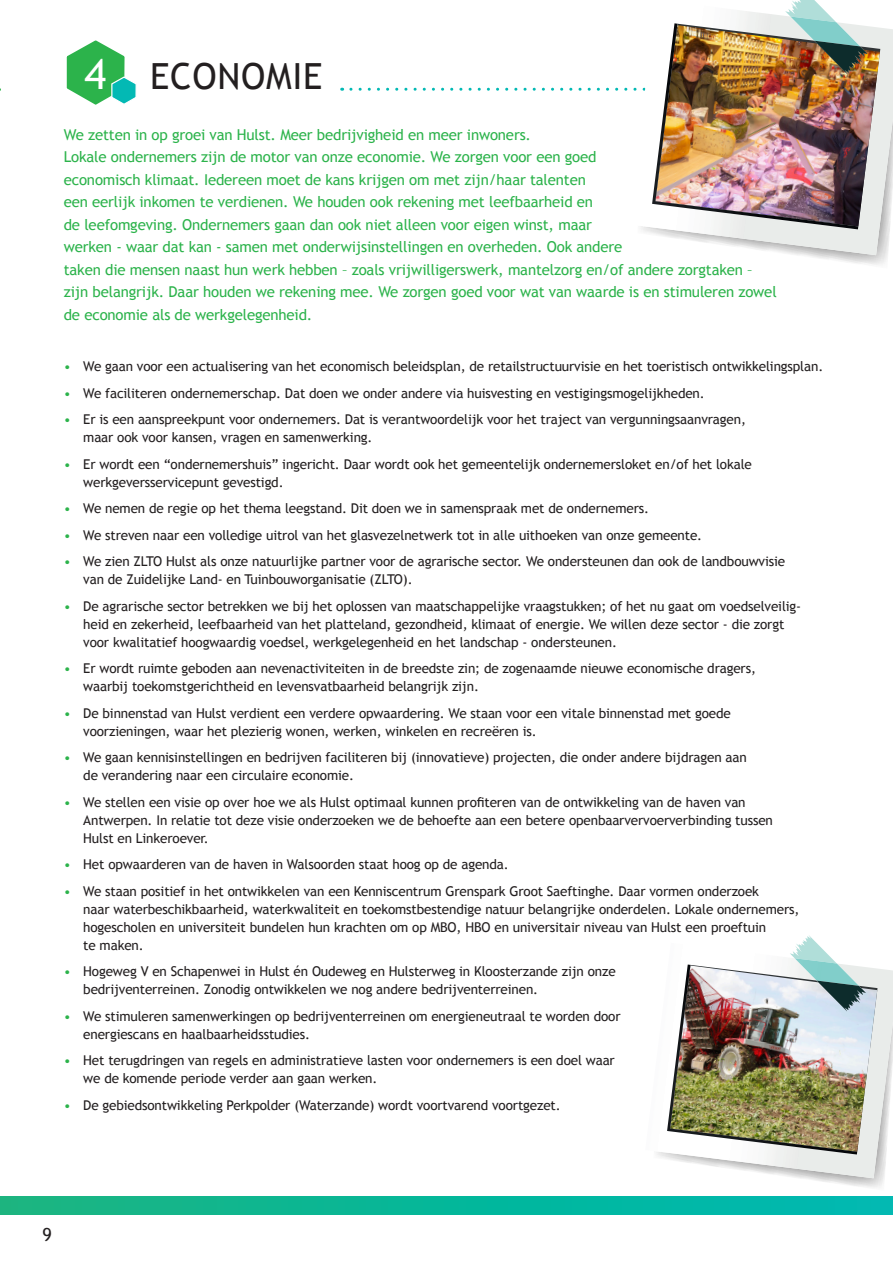
<style>
.page{position:relative;width:893px;height:1263px;background:#fff}
.page>*{position:absolute;margin:0;border:0;box-sizing:border-box;transform-origin:0 0}
.t1{font:42px "Trebuchet MS";color:#fff}
.t2{font:36px "Trebuchet MS";letter-spacing:.02em;color:#231f20}
.t3{font:18px "Trebuchet MS";color:#231f20}
.t4{font:15px "Trebuchet MS";letter-spacing:-.01em;color:#2cb34b}
.t5{font:13.5px/18px "Trebuchet MS";letter-spacing:-.01em;color:#231f20}
.s1{color:#2cb34b}
</style>
<div class="page">
<div style="left:0;top:1197px;width:893px;height:17px;background:linear-gradient(to right,#18b580,#00b9b3)"></div>
<svg style="left:66px;top:40px;width:71px;height:65px"></svg>
<svg style="left:638px;top:28px;width:255px;height:227px"></svg>
<img style="left:342px;top:0;width:540px;height:229px">
<svg style="left:653px;top:969px;width:240px;height:209px"></svg>
<img style="left:667px;top:935px;width:210px;height:219px">
<p class="t1" style="left:85px;top:49px;width:24px">4</p>
<p class="t2" style="left:150px;top:55px;width:174px">ECONOMIE</p>
<p class="t4" style="left:64px;top:125px;width:469px">We zetten in op groei van Hulst. Meer bedrijvigheid en meer inwoners.</p>
<p class="t4" style="left:64px;top:148px;width:534px">Lokale ondernemers zijn de motor van onze economie. We zorgen voor een goed</p>
<p class="t4" style="left:64px;top:170px;width:524px">economisch klimaat. Iedereen moet de kans krijgen om met zijn/haar talenten</p>
<p class="t4" style="left:64px;top:193px;width:531px">een eerlijk inkomen te verdienen. We houden ook rekening met leefbaarheid en</p>
<p class="t4" style="left:64px;top:215px;width:530px">de leefomgeving. Ondernemers gaan dan ook niet alleen voor eigen winst, maar</p>
<p class="t4" style="left:64px;top:238px;width:560px">werken - waar dat kan - samen met onderwijsinstellingen en overheden. Ook andere</p>
<p class="t4" style="left:64px;top:260px;width:690px">taken die mensen naast hun werk hebben – zoals vrijwilligerswerk, mantelzorg en/of andere zorgtaken –</p>
<p class="t4" style="left:64px;top:283px;width:714px">zijn belangrijk. Daar houden we rekening mee. We zorgen goed voor wat van waarde is en stimuleren zowel</p>
<p class="t4" style="left:64px;top:305px;width:250px">de economie als de werkgelegenheid.</p>
<p class="t5" style="left:64px;top:358px;width:761px"><span class="s1">•</span> We gaan voor een actualisering van het economisch beleidsplan, de retailstructuurvisie en het toeristisch ontwikkelingsplan.</p>
<p class="t5" style="left:64px;top:384px;width:642px"><span class="s1">•</span> We faciliteren ondernemerschap. Dat doen we onder andere via huisvesting en vestigingsmogelijkheden.</p>
<p class="t5" style="left:64px;top:411px;width:684px"><span class="s1">•</span> Er is een aanspreekpunt voor ondernemers. Dat is verantwoordelijk voor het traject van vergunningsaanvragen,</p>
<p class="t5" style="left:83px;top:429px;width:291px">maar ook voor kansen, vragen en samenwerking.</p>
<p class="t5" style="left:64px;top:455px;width:690px"><span class="s1">•</span> Er wordt een “ondernemershuis” ingericht. Daar wordt ook het gemeentelijk ondernemersloket en/of het lokale</p>
<p class="t5" style="left:83px;top:473px;width:202px">werkgeversservicepunt gevestigd.</p>
<p class="t5" style="left:64px;top:500px;width:587px"><span class="s1">•</span> We nemen de regie op het thema leegstand. Dit doen we in samenspraak met de ondernemers.</p>
<p class="t5" style="left:64px;top:526px;width:640px"><span class="s1">•</span> We streven naar een volledige uitrol van het glasvezelnetwerk tot in alle uithoeken van onze gemeente.</p>
<p class="t5" style="left:64px;top:553px;width:723px"><span class="s1">•</span> We zien ZLTO Hulst als onze natuurlijke partner voor de agrarische sector. We ondersteunen dan ook de landbouwvisie</p>
<p class="t5" style="left:83px;top:571px;width:331px">van de Zuidelijke Land- en Tuinbouworganisatie (ZLTO).</p>
<p class="t5" style="left:83px;top:597px;width:719px;text-indent:-19px"><span class="s1">•</span> De agrarische sector betrekken we bij het oplossen van maatschappelijke vraagstukken; of het nu gaat om voedselveilig&shy;heid en zekerheid, leefbaarheid van het platteland, gezondheid, klimaat of energie. We willen deze sector - die zorgt voor kwalitatief hoogwaardig voedsel, werkgelegenheid en het landschap - ondersteunen.</p>
<p class="t5" style="left:64px;top:660px;width:694px"><span class="s1">•</span> Er wordt ruimte geboden aan nevenactiviteiten in de breedste zin; de zogenaamde nieuwe economische dragers,</p>
<p class="t5" style="left:83px;top:678px;width:397px">waarbij toekomstgerichtheid en levensvatbaarheid belangrijk zijn.</p>
<p class="t5" style="left:64px;top:704px;width:669px"><span class="s1">•</span> De binnenstad van Hulst verdient een verdere opwaardering. We staan voor een vitale binnenstad met goede</p>
<p class="t5" style="left:83px;top:722px;width:455px">voorzieningen, waar het plezierig wonen, werken, winkelen en recreëren is.</p>
<p class="t5" style="left:64px;top:749px;width:684px"><span class="s1">•</span> We gaan kennisinstellingen en bedrijven faciliteren bij (innovatieve) projecten, die onder andere bijdragen aan</p>
<p class="t5" style="left:83px;top:767px;width:272px">de verandering naar een circulaire economie.</p>
<p class="t5" style="left:64px;top:793px;width:683px"><span class="s1">•</span> We stellen een visie op over hoe we als Hulst optimaal kunnen profiteren van de ontwikkeling van de haven van</p>
<p class="t5" style="left:83px;top:811px;width:691px">Antwerpen. In relatie tot deze visie onderzoeken we de behoefte aan een betere openbaarvervoerverbinding tussen</p>
<p class="t5" style="left:83px;top:829px;width:127px">Hulst en Linkeroever.</p>
<p class="t5" style="left:64px;top:856px;width:446px"><span class="s1">•</span> Het opwaarderen van de haven in Walsoorden staat hoog op de agenda.</p>
<p class="t5" style="left:64px;top:882px;width:697px"><span class="s1">•</span> We staan positief in het ontwikkelen van een Kenniscentrum Grenspark Groot Saeftinghe. Daar vormen onderzoek</p>
<p class="t5" style="left:83px;top:900px;width:718px">naar waterbeschikbaarheid, waterkwaliteit en toekomstbestendige natuur belangrijke onderdelen. Lokale ondernemers, hogescholen en universiteit bundelen hun krachten om op MBO, HBO en universitair niveau van Hulst een proeftuin<br>te maken.</p>
<p class="t5" style="left:83px;top:963px;width:534px;text-indent:-19px"><span class="s1">•</span> Hogeweg V en Schapenwei in Hulst én Oudeweg en Hulsterweg in Kloosterzande zijn onze bedrijventerreinen. Zonodig ontwikkelen we nog andere bedrijventerreinen.</p>
<p class="t5" style="left:64px;top:1007px;width:558px"><span class="s1">•</span> We stimuleren samenwerkingen op bedrijventerreinen om energieneutraal te worden door</p>
<p class="t5" style="left:83px;top:1025px;width:228px">energiescans en haalbaarheidsstudies.</p>
<p class="t5" style="left:64px;top:1052px;width:553px"><span class="s1">•</span> Het terugdringen van regels en administratieve lasten voor ondernemers is een doel waar</p>
<p class="t5" style="left:83px;top:1070px;width:296px">we de komende periode verder aan gaan werken.</p>
<p class="t5" style="left:64px;top:1096px;width:498px"><span class="s1">•</span> De gebiedsontwikkeling Perkpolder (Waterzande) wordt voortvarend voortgezet.</p>
<h3 class="t3" style="left:43px;top:1224px;width:11px">9</h3>
</div>
